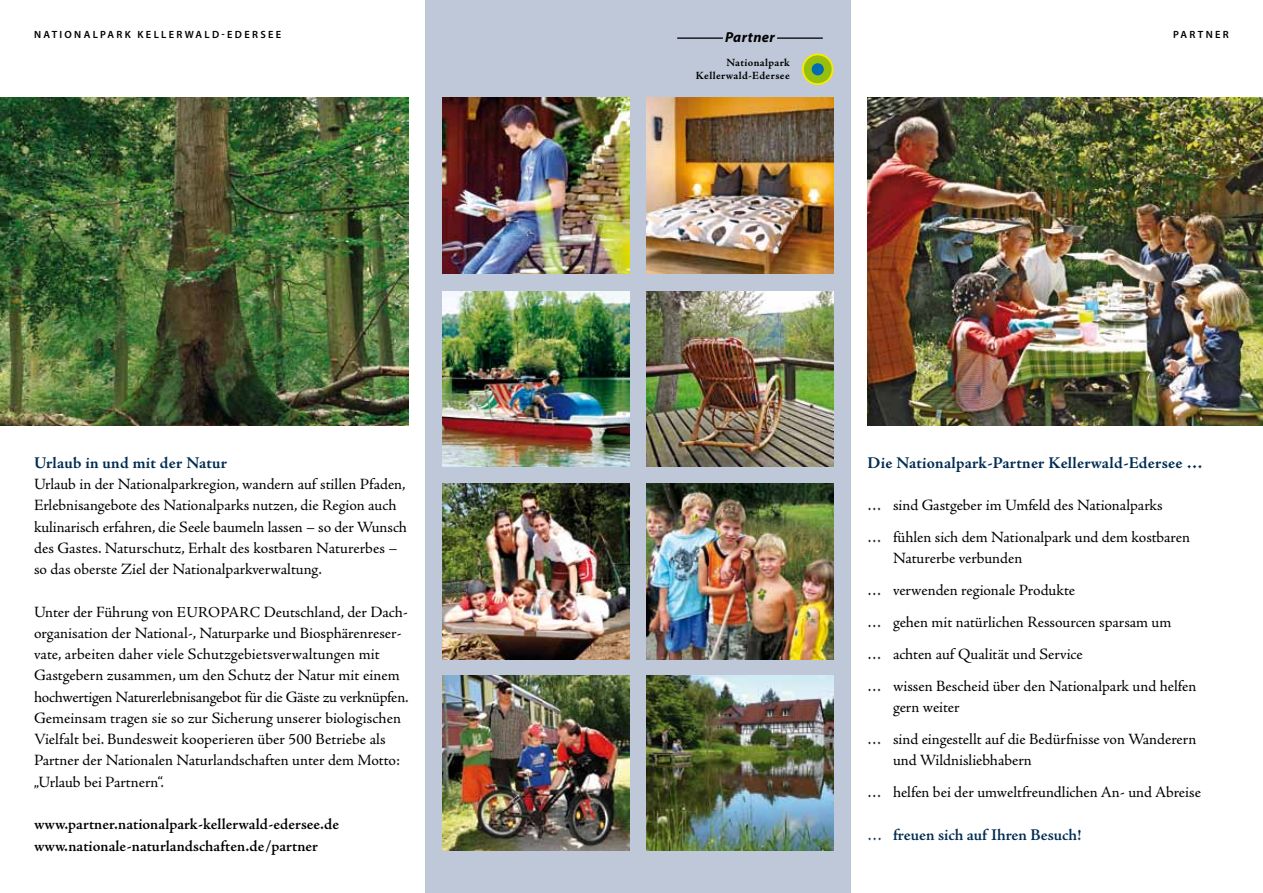
<style>
.page{position:relative;width:1263px;height:893px;background:#fff}
.page>*{position:absolute;margin:0;border:0;box-sizing:border-box;transform-origin:0 0}
.t1{font:700 16.5px "Adobe Jenson Pro";letter-spacing:.01em;color:#002c52}
.t2{font:600 16.5px "Adobe Jenson Pro";letter-spacing:-.005em;color:#002c52}
.t3{font:15.75px/21.3px "Adobe Jenson Pro";color:#000}
.t4{font:600 15.75px/21.3px "Adobe Jenson Pro";color:#000}
.t5{font:italic 700 14.55px "Myriad Pro";letter-spacing:.025em;color:#000}
.t6{font:700 11.1px "Adobe Jenson Pro";letter-spacing:.03em;color:#000}
.t7{font:600 10.5px "Myriad Pro";letter-spacing:.22em;color:#000}
.s1{font-size:15.3px}
.s2{font-weight:400}
</style>
<div class="page">
<div style="left:425px;top:0;width:425px;height:893px;background:#bec8d8"></div>
<svg style="left:802px;top:54px;width:31px;height:31px"></svg>
<div style="left:804px;top:55px;width:28px;height:28px;background:#97bf0d;border-radius:50%"></div>
<div style="left:812px;top:63px;width:12px;height:12px;background:#006ab3;border-radius:50%"></div>
<hr style="left:677px;top:37px;width:46px;height:2px;background:#000">
<hr style="left:777px;top:37px;width:46px;height:2px;background:#000">
<img style="left:0;top:98px;width:408px;height:327px">
<img style="left:867px;top:98px;width:396px;height:327px">
<img style="left:646px;top:291px;width:187px;height:176px">
<img style="left:442px;top:484px;width:187px;height:175px">
<img style="left:646px;top:675px;width:187px;height:175px">
<img style="left:442px;top:98px;width:187px;height:175px">
<img style="left:442px;top:291px;width:187px;height:176px">
<img style="left:646px;top:484px;width:187px;height:175px">
<img style="left:442px;top:675px;width:187px;height:175px">
<img style="left:646px;top:98px;width:187px;height:175px">
<p class="t7" style="left:34px;top:27px;width:249px">NATI ONALPARK KELLERWALD-EDERSEE</p>
<p class="t1" style="left:34px;top:453px;width:195px">Urlaub in und mit der Natur</p>
<p class="t3" style="left:34px;top:474px;width:374px">Urlaub in der Nationalparkregion, wandern auf stillen Pfaden, Erlebnisangebote des Nationalparks nutzen, die Region auch kulinarisch erfahren, die Seele baumeln lassen – so der Wunsch des Gastes. Naturschutz, Erhalt des kostbaren Naturerbes – so das oberste Ziel der Nationalparkverwaltung.</p>
<p class="t3" style="left:34px;top:601px;width:376px">Unter der Führung von <span class="s1">EUROPARC</span> Deutschland, der Dach&shy;organisation der National-, Naturparke und Biosphärenreser&shy;vate, arbeiten daher viele Schutzgebietsverwaltungen mit Gastgebern zusammen, um den Schutz der Natur mit einem hochwertigen Naturerlebnisangebot für die Gäste zu verknüpfen.<br>Gemeinsam tragen sie so zur Sicherung unserer biologischen Vielfalt bei. Bundesweit kooperieren über 500 Betriebe als Partner der Nationalen Naturlandschaften unter dem Motto: „Urlaub bei Partnern“.</p>
<p class="t4" style="left:34px;top:814px;width:307px">www.partner.nationalpark-kellerwald-edersee.de www.nationale-naturlandschaften.de/partner</p>
<p class="t5" style="left:725px;top:28px;width:51px">Partner</p>
<p class="t6" style="left:726px;top:56px;width:65px">Nationalpark</p>
<p class="t6" style="left:696px;top:69px;width:95px">Kellerwald-Edersee</p>
<p class="t7" style="left:1173px;top:27px;width:57px">PA RTNER</p>
<p class="t1" style="left:867px;top:453px;width:337px">Die Nationalpark-Partner Kellerwald-Edersee …</p>
<p class="t3" style="left:867px;top:490px;width:324px;line-height:32px">… sind Gastgeber im Umfeld des Nationalparks<br>… fühlen sich dem Nationalpark und dem kostbaren</p>
<p class="t3" style="left:867px;top:543px;width:330px;line-height:32px;text-indent:26px">Naturerbe verbunden<br>… verwenden regionale Produkte<br>… gehen mit natürlichen Ressourcen sparsam um<br>… achten auf Qualität und Service<br>… wissen Bescheid über den Nationalpark und helfen</p>
<p class="t3" style="left:867px;top:692px;width:330px;line-height:32px;text-indent:26px">gern weiter<br>… sind eingestellt auf die Bedürfnisse von Wanderern</p>
<p class="t3" style="left:867px;top:745px;width:335px;line-height:32px;text-indent:26px">und Wildnisliebhabern<br>… helfen bei der umweltfreundlichen An- und Abreise</p>
<p class="t2" style="left:867px;top:825px;width:215px"><span class="s2">…</span> freuen sich auf Ihren Besuch!</p>
</div>
